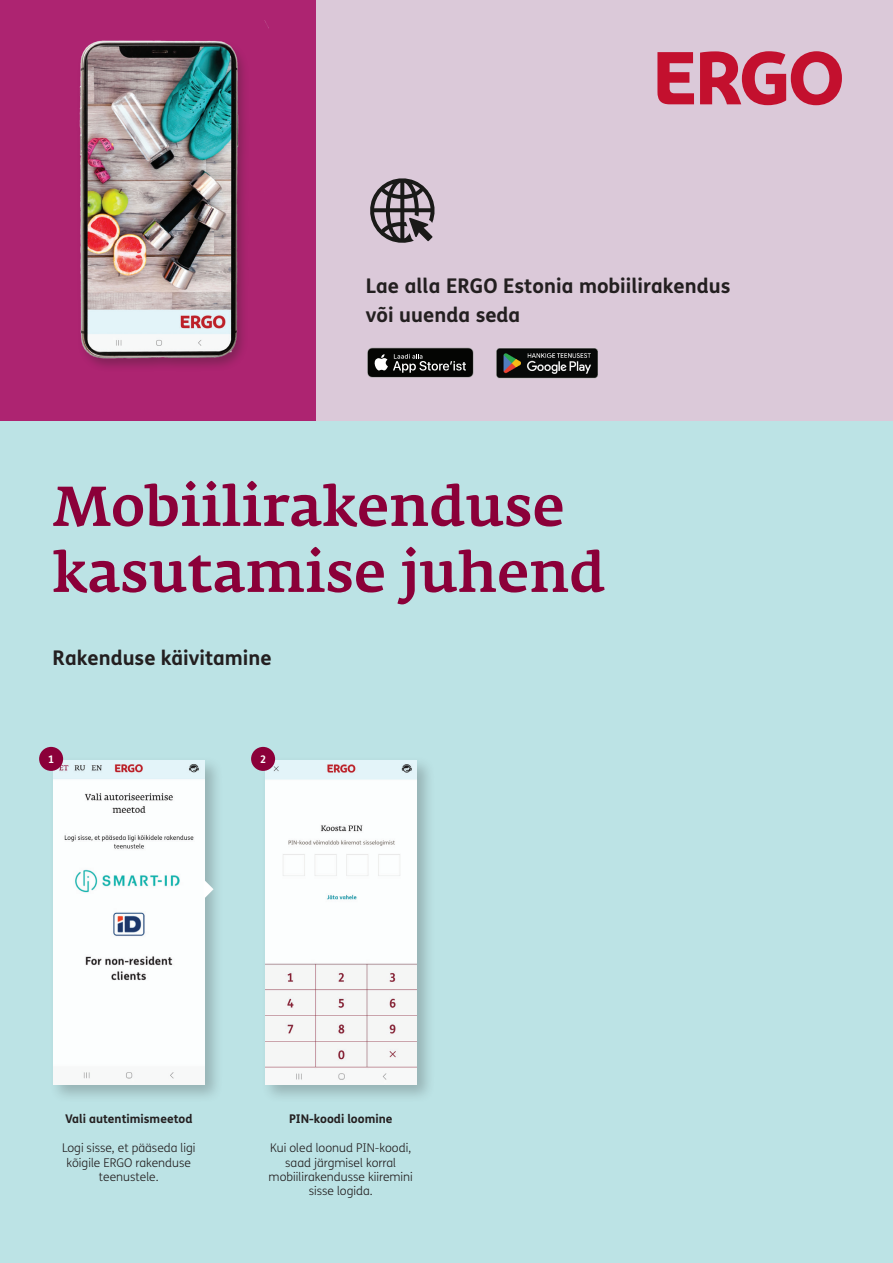
<style>
.page{position:relative;width:893px;height:1263px;background:#fff}
.page>*{position:absolute;margin:0;border:0;box-sizing:border-box;transform-origin:0 0}
.t1{font:500 55.5px/66px "Fedra Serif A Pro";letter-spacing:.01em;color:#8b0039}
.t2{font:700 20.25px/28.3px "FS Me Pro";color:#231f20}
.t3{font:300 12px/14.4px "FS Me Pro";color:#231f20;text-align:center}
.t4{font:700 12px "FS Me Pro";color:#231f20}
.t5{font:700 10.5px "FS Me Pro";color:#fff}
</style>
<div class="page">
<div style="left:315px;top:0;width:578px;height:421px;background:#dbc9d9"></div>
<div style="left:0;top:0;width:315px;height:421px;background:#ad2471"></div>
<div style="left:0;top:421px;width:893px;height:842px;background:#bce3e5"></div>
<img style="left:79px;top:20px;width:189px;height:347px">
<div style="left:49px;top:756px;width:175px;height:348px;background:#231f20;opacity:.25"></div>
<img style="left:54px;top:760px;width:151px;height:324px">
<div style="left:261px;top:756px;width:175px;height:348px;background:#231f20;opacity:.25"></div>
<img style="left:265px;top:760px;width:152px;height:324px">
<div style="left:39px;top:747px;width:24px;height:24px;background:#8b0039;border-radius:50%"></div>
<div style="left:251px;top:747px;width:24px;height:24px;background:#8b0039;border-radius:50%"></div>
<svg style="left:367px;top:348px;width:107px;height:30px;background:#313130"></svg>
<img style="left:496px;top:348px;width:101px;height:31px">
<svg style="left:370px;top:178px;width:65px;height:65px"></svg>
<svg style="left:203px;top:879px;width:11px;height:20px"></svg>
<svg style="left:700px;top:51px;width:142px;height:54px"></svg>
<svg style="left:657px;top:52px;width:37px;height:52px"></svg>
<h2 class="t2" style="left:366px;top:271px;width:366px">Lae alla ERGO Estonia mobiilirakendus või uuenda seda</h2>
<h1 class="t1" style="left:53px;top:474px;width:554px">Mobiilirakenduse kasutamise juhend</h1>
<h2 class="t2" style="left:53px;top:643px;width:221px">Rakenduse käivitamine</h2>
<p class="t5" style="left:48px;top:751px;width:8px">1</p>
<p class="t5" style="left:260px;top:751px;width:8px">2</p>
<p class="t4" style="left:65px;top:1110px;width:129px">Vali autentimismeetod</p>
<p class="t3" style="left:62px;top:1140px;width:135px">Logi sisse, et pääseda ligi kõigile ERGO rakenduse teenustele.</p>
<p class="t4" style="left:289px;top:1110px;width:105px">PIN-koodi loomine</p>
<p class="t3" style="left:269px;top:1140px;width:146px">Kui oled loonud PIN-koodi, saad järgmisel korral mobiilirakendusse kiiremini sisse logida.</p>
</div>
